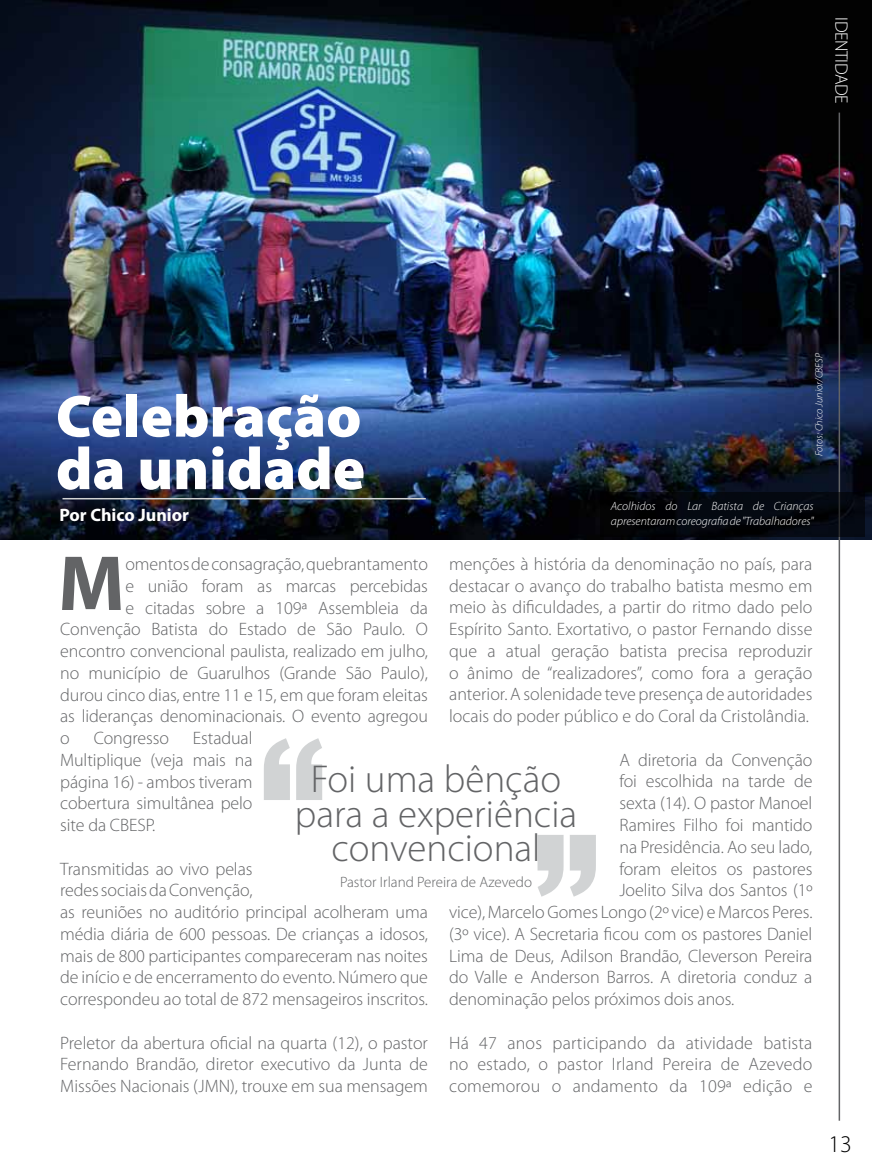
<style>
.page{position:relative;width:872px;height:1170px;background:#fff}
.page>*{position:absolute;margin:0;border:0;box-sizing:border-box;transform-origin:0 0}
.t1{font:700 78.75px "Myriad Pro";color:#636466}
.t2{font:900 60px/52.5px "Myriad Pro";color:#fff}
.t3{font:300 39px/34.5px "Myriad Pro";color:#636466;text-align:center}
.t4{font:300 24px "Myriad Pro";color:#000}
.t5{font:300 18px/21.8px "Myriad Pro";letter-spacing:-.005em;color:#636466;text-align:justify}
.t6{font:700 18px "Myriad Pro";letter-spacing:-.005em;color:#fff}
.t7{font:300 18px "Myriad Pro";letter-spacing:-.02em;color:#fff}
.t8{font:300 15px "Myriad Pro";color:#636466}
.t9{font:italic 300 12px "Myriad Pro";color:#fff}
.t10{font:italic 300 10.5px "Myriad Pro";color:#fff}
</style>
<div class="page">
<img style="left:0;top:0;width:872px;height:539px">
<hr style="left:838px;top:113px;width:2px;height:1007px;background:#636466">
<div style="left:600px;top:492px;width:265px;height:45px;background:linear-gradient(to right,#020306,#050913)"></div>
<hr style="left:62px;top:498px;width:364px;height:1px;background:#d1d3d4">
<svg style="left:264px;top:738px;width:58px;height:62px"></svg>
<svg style="left:537px;top:835px;width:59px;height:61px"></svg>
<p class="t7" style="left:851px;top:17px;width:88px;rotate:90deg">identidade</p>
<h2 class="t2" style="left:56px;top:390px;width:311px">Celebração da unidade</h2>
<p class="t6" style="left:60px;top:503px;width:131px">Por Chico Junior</p>
<p class="t10" style="left:813px;top:456px;width:105px;rotate:-90deg">Fotos: Chico Junior/CBESP</p>
<p class="t9" style="left:611px;top:500px;width:204px">Acolhidos do Lar Batista de Crianças</p>
<p class="t9" style="left:611px;top:515px;width:204px">apresentaram coreografia de "Trabalhadores"</p>
<h1 class="t1" style="left:58px;top:532px;width:60px">M</h1>
<p class="t5" style="left:449px;top:553px;width:365px">menções à história da denominação no país, para destacar o avanço do trabalho batista mesmo em meio às dificuldades, a partir do ritmo dado pelo Espírito Santo. Exortativo, o pastor Fernando disse que a atual geração batista precisa reproduzir o ânimo de “realizadores”, como fora a geração anterior. A solenidade teve presença de autoridades locais do poder público e do Coral da Cristolândia.</p>
<p class="t5" style="left:619px;top:749px;width:194px">A diretoria da Convenção</p>
<p class="t5" style="left:619px;top:770px;width:194px">foi escolhida na tarde de</p>
<p class="t5" style="left:619px;top:792px;width:194px">sexta (14). O pastor Manoel</p>
<p class="t5" style="left:619px;top:814px;width:194px">Ramires Filho foi mantido</p>
<p class="t5" style="left:619px;top:836px;width:194px">na Presidência. Ao seu lado,</p>
<p class="t5" style="left:619px;top:857px;width:194px">foram eleitos os pastores</p>
<p class="t5" style="left:619px;top:879px;width:194px">Joelito Silva dos Santos (1º</p>
<p class="t5" style="left:449px;top:901px;width:365px">vice), Marcelo Gomes Longo (2º vice) e Marcos Peres.</p>
<p class="t5" style="left:449px;top:923px;width:365px">(3º vice). A Secretaria ficou com os pastores Daniel</p>
<p class="t5" style="left:449px;top:944px;width:365px">Lima de Deus, Adilson Brandão, Cleverson Pereira</p>
<p class="t5" style="left:449px;top:966px;width:365px">do Valle e Anderson Barros. A diretoria conduz a</p>
<p class="t5" style="left:449px;top:988px;width:287px">denominação pelos próximos dois anos.</p>
<p class="t5" style="left:449px;top:1031px;width:365px">Há 47 anos participando da atividade batista no estado, o pastor I rland Pereira de Azevedo comemorou o andamento da 109ª edição e</p>
<p class="t5" style="left:125px;top:553px;width:304px">omentos de consagração, quebrantamento</p>
<p class="t5" style="left:125px;top:575px;width:304px">e união foram as marcas percebidas</p>
<p class="t5" style="left:125px;top:597px;width:304px">e citadas sobre a 109ª Assembleia da</p>
<p class="t5" style="left:60px;top:618px;width:369px">Convenção Batista do Estado de São Paulo. O</p>
<p class="t5" style="left:60px;top:640px;width:369px">encontro convencional paulista, realizado em julho,</p>
<p class="t5" style="left:60px;top:662px;width:369px">no município de Guarulhos (Grande São Paulo),</p>
<p class="t5" style="left:60px;top:684px;width:369px">durou cinco dias, entre 11 e 15, em que foram eleitas</p>
<p class="t5" style="left:60px;top:705px;width:369px">as lideranças denominacionais. O evento agregou</p>
<p class="t5" style="left:60px;top:727px;width:11px">o</p>
<p class="t5" style="left:94px;top:727px;width:77px">Congresso</p>
<p class="t5" style="left:60px;top:727px;width:194px;text-indent:133px">Estadual Multiplique (veja mais na página 16) - ambos tiveram cobertura simultânea pelo site da CBESP.</p>
<p class="t5" style="left:60px;top:858px;width:369px;text-align:left">Transmitidas ao vivo pelas<br>redes sociais da Convenção,<br>as reuniões no auditório principal acolheram uma média diária de 600 pessoas. De crianças a idosos, mais de 800 participantes compareceram nas noites de início e de encerramento do evento. N úmero que correspondeu ao total de 872 mensageiros inscritos.</p>
<p class="t5" style="left:60px;top:1031px;width:369px">Preletor da abertura oficial na quarta (12), o pastor Fernando Brandão, diretor executivo da Junta de Missões Nacionais (JMN), trouxe em sua mensagem</p>
<h3 class="t3" style="left:295px;top:762px;width:284px">Foi uma bênção para a experiência convencional</h3>
<p class="t8" style="left:340px;top:873px;width:193px">Pastor I rland Pereira de Azevedo</p>
<h3 class="t4" style="left:828px;top:1130px;width:25px">13</h3>
</div>
